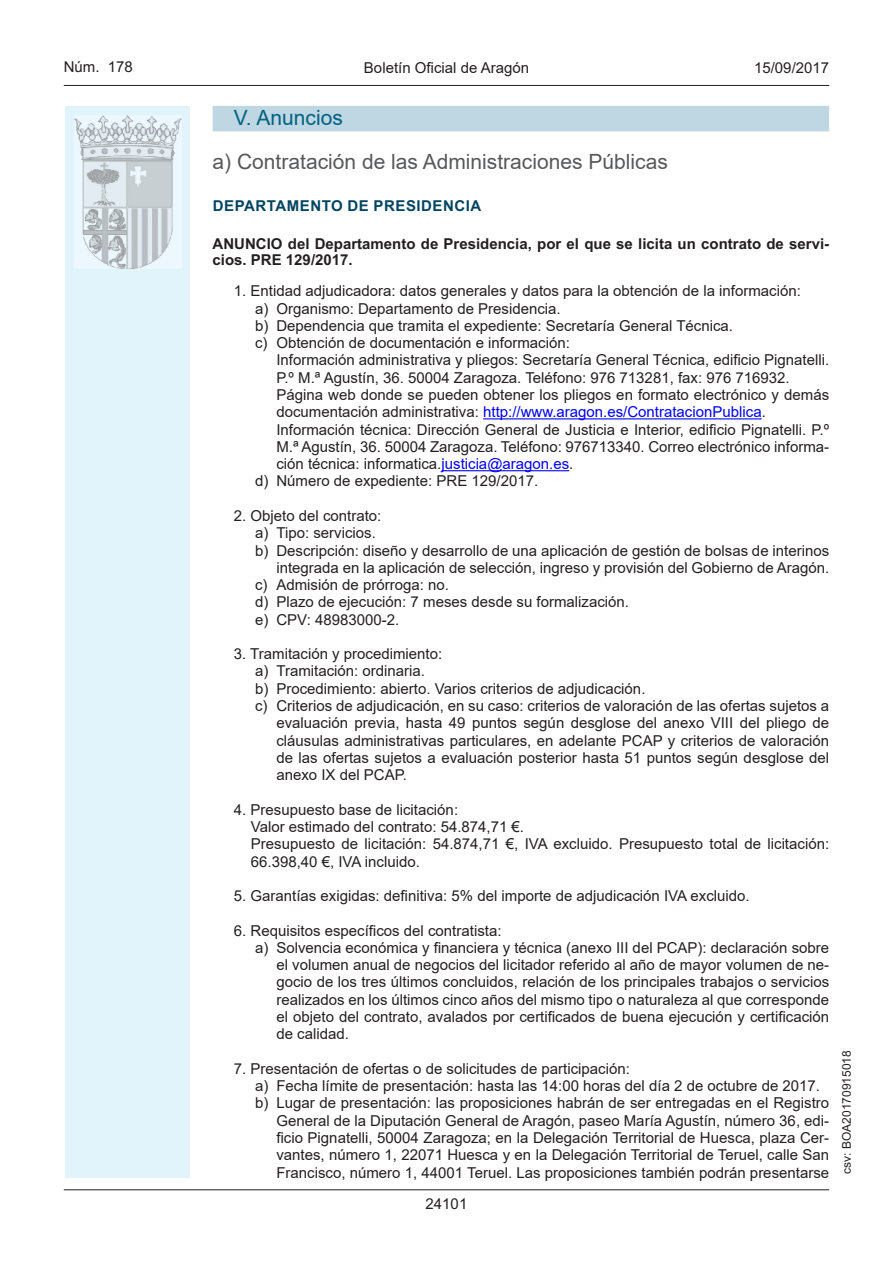
<style>
.page{position:relative;width:893px;height:1263px;background:#fff}
.page>*{position:absolute;margin:0;border:0;box-sizing:border-box;transform-origin:0 0}
.Sub_Seccion{font:21px "Arial";color:#57585a}
.Titulo_sec{font:21px "Arial";color:#006180}
.Sangrado_02{font:15px/17.2px "Arial";color:#231f20;text-align:justify}
.inicio_de_parrafo{font:15px "Arial";color:#231f20}
.Sangrado_04{font:15px/17.2px "Arial";color:#231f20}
.Titulo_text{font:700 15px/16.5px "Arial";color:#231f20}
.emisor_text{font:700 15px "Arial";letter-spacing:.035em;color:#004462}
.estilo_head-c{font:15px "Arial";color:#231f20}
.estilo_head-d{font:15px "Arial MT2";color:#231f20}
.estilo_head-i{font:15px "Arial MT2";color:#231f20}
.numero_pagina{font:15px "Arial MT2";color:#231f20}
.estilo_head-i-2{font:12px "Arial MT2";color:#231f20}
.s1{color:#00f}
.s2{font-family:"Arial MT2"}
</style>
<div class="page">
<hr style="left:64px;top:1189px;width:765px;height:1px;background:#231f20">
<hr style="left:64px;top:85px;width:765px;height:1px;background:#231f20">
<div style="left:65px;top:106px;width:125px;height:1072px;background:#e1f4fc"></div>
<img style="left:75px;top:115px;width:106px;height:153px">
<div style="left:213px;top:106px;width:616px;height:25px;background:#bfd6e3"></div>
<hr style="left:483px;top:418px;width:279px;height:1px;background:#00f">
<hr style="left:441px;top:470px;width:128px;height:1px;background:#00f">
<p class="estilo_head-i" style="left:64px;top:57px;width:71px">Núm. 178</p>
<p class="estilo_head-c" style="left:364px;top:57px;width:167px">Boletín Oficial de Aragón</p>
<p class="estilo_head-d" style="left:754px;top:57px;width:77px">15/09/2017</p>
<p class="Titulo_sec" style="left:234px;top:103px;width:110px">V. Anuncios</p>
<p class="Sub_Seccion" style="left:213px;top:147px;width:457px">a) Contratación de las Administraciones Públicas</p>
<p class="emisor_text" style="left:213px;top:195px;width:270px">DEPARTAMENTO DE PRESIDENCIA</p>
<p class="Titulo_text" style="left:213px;top:236px;width:618px">ANUNCIO del Departamento de Presidencia, por el que se licita un contrato de servi&shy;cios. PRE 129/2017.</p>
<p class="inicio_de_parrafo" style="left:234px;top:281px;width:568px">1. Entidad adjudicadora: datos generales y datos para la obtención de la información:</p>
<p class="Sangrado_02" style="left:255px;top:300px;width:307px">a) Organismo: Departamento de Presidencia.</p>
<p class="Sangrado_02" style="left:255px;top:317px;width:479px">b) Dependencia que tramita el expediente: Secretaría General Técnica.</p>
<p class="Sangrado_02" style="left:255px;top:334px;width:316px">c) Obtención de documentación e información:</p>
<p class="Sangrado_02" style="left:276px;top:351px;width:554px">Información administrativa y pliegos: Secretaría General Técnica, edificio Pignatelli.<br>P.º M.ª Agustín, 36. 50004 Zaragoza. Teléfono: 976 713281, fax: 976 716932.</p>
<p class="Sangrado_02" style="left:276px;top:386px;width:554px">Página web donde se pueden obtener los pliegos en formato electrónico y demás documentación administrativa: <span class="s1">http://www.aragon.es/ContratacionPublica</span><span class="s2">.</span></p>
<p class="Sangrado_02" style="left:276px;top:421px;width:554px">Información técnica: Dirección General de Justicia e Interior, edificio Pignatelli. P.º M.ª Agustín, 36. 50004 Zaragoza. Teléfono: 976713340. Correo electrónico informa&shy;ción técnica: informatica.<span class="s1">justicia@aragon.es</span><span class="s2">.</span></p>
<p class="Sangrado_02" style="left:255px;top:472px;width:285px">d) Número de expediente: PRE 129/2017.</p>
<p class="inicio_de_parrafo" style="left:234px;top:505px;width:149px">2. Objeto del contrato:</p>
<p class="Sangrado_02" style="left:255px;top:524px;width:122px">a) Tipo: servicios.</p>
<p class="Sangrado_02" style="left:255px;top:541px;width:576px;text-align:right">b) Descripción: diseño y desarrollo de una aplicación de gestión de bolsas de interinos integrada en la aplicación de selección, ingreso y provisión del Gobierno de Aragón.</p>
<p class="Sangrado_02" style="left:255px;top:576px;width:195px">c) Admisión de prórroga: no.</p>
<p class="Sangrado_02" style="left:255px;top:593px;width:375px">d) Plazo de ejecución: 7 meses desde su formalización.</p>
<p class="Sangrado_02" style="left:255px;top:611px;width:146px">e) CPV: 48983000-2.</p>
<p class="inicio_de_parrafo" style="left:234px;top:644px;width:210px">3. Tramitación y procedimiento:</p>
<p class="Sangrado_02" style="left:255px;top:662px;width:171px">a) Tramitación: ordinaria.</p>
<p class="Sangrado_02" style="left:255px;top:680px;width:392px">b) Procedimiento: abierto. Varios criterios de adjudicación.</p>
<p class="Sangrado_02" style="left:276px;top:697px;width:554px;text-indent:-21px">c) Criterios de adjudicación, en su caso: criterios de valoración de las ofertas sujetos a evaluación previa, hasta 49 puntos según desglose del anexo VIII del pliego de cláusulas administrativas particulares, en adelante PCAP y criterios de valoración de las ofertas sujetos a evaluación posterior hasta 51 puntos según desglose del anexo IX del PCAP.</p>
<p class="inicio_de_parrafo" style="left:234px;top:799px;width:226px">4. Presupuesto base de licitación:</p>
<p class="Sangrado_04" style="left:251px;top:818px;width:275px">Valor estimado del contrato: 54.874,71 €.</p>
<p class="Sangrado_04" style="left:251px;top:835px;width:580px">Presupuesto de licitación: 54.874,71 €, IVA excluido. Presupuesto total de licitación:<br>66.398,40 €, IVA incluido.</p>
<p class="inicio_de_parrafo" style="left:234px;top:885px;width:517px">5. Garantías exigidas: definitiva: 5% del importe de adjudicación IVA excluido.</p>
<p class="inicio_de_parrafo" style="left:234px;top:920px;width:269px">6. Requisitos específicos del contratista:</p>
<p class="Sangrado_02" style="left:276px;top:939px;width:554px;text-indent:-21px">a) Solvencia económica y financiera y técnica (anexo III del PCAP): declaración sobre el volumen anual de negocios del licitador referido al año de mayor volumen de ne&shy;gocio de los tres últimos concluidos, relación de los principales trabajos o servicios realizados en los últimos cinco años del mismo tipo o naturaleza al que corresponde el objeto del contrato, avalados por certificados de buena ejecución y certificación de calidad.</p>
<p class="inicio_de_parrafo" style="left:234px;top:1058px;width:398px">7. Presentación de ofertas o de solicitudes de participación:</p>
<p class="Sangrado_02" style="left:255px;top:1077px;width:566px">a) Fecha límite de presentación: hasta las 14:00 horas del día 2 de octubre de 2017.</p>
<p class="Sangrado_02" style="left:276px;top:1094px;width:554px;text-indent:-21px">b) Lugar de presentación: las proposiciones habrán de ser entregadas en el Registro General de la Diputación General de Aragón, paseo María Agustín, número 36, edi&shy;ficio Pignatelli, 50004 Zaragoza; en la Delegación Territorial de Huesca, plaza Cer&shy;vantes, número 1, 22071 Huesca y en la Delegación Territorial de Teruel, calle San Francisco, número 1, 44001 Teruel. Las proposiciones también podrán presentarse</p>
<p class="numero_pagina" style="left:426px;top:1193px;width:43px">24101</p>
<p class="estilo_head-i-2" style="left:838px;top:1174px;width:125px;rotate:-90deg">csv: BOA20170915018</p>
</div>
